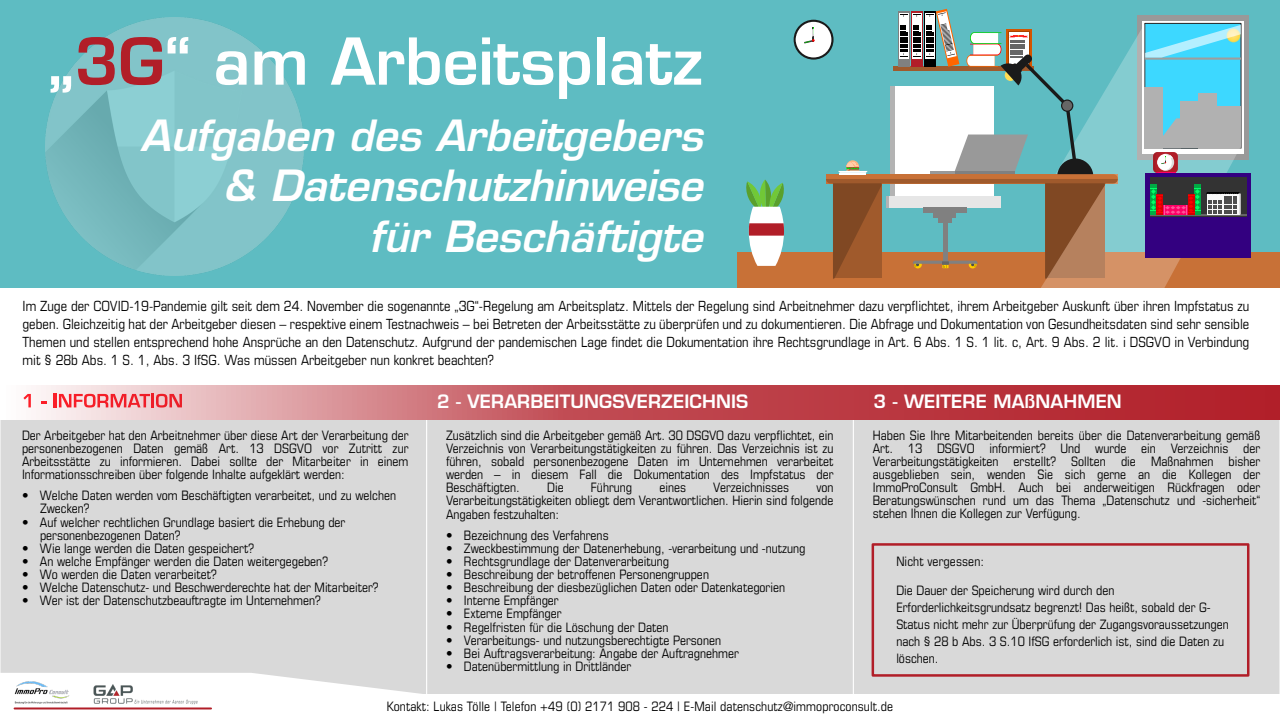
<style>
.page{position:relative;width:1280px;height:720px;background:#fff}
.page>*{position:absolute;margin:0;border:0;box-sizing:border-box;transform-origin:0 0}
.t1{font:600 63px "Eurostile LT Std";color:#fff}
.t2{font:italic 600 42px/50.4px "Eurostile LT Std";color:#fff;text-align:right}
.t3{font:600 18px "Eurostile LT Std";letter-spacing:.005em;color:#fff}
.t4{font:condensed 14px/18.1px "Eurostile LT Std";color:#000;text-align:justify}
.t5{font:condensed 13px/13.1px "Eurostile LT Std";color:#000;text-align:justify}
.s1{color:#b11e28}
</style>
<div class="page">
<div style="left:853px;top:419px;width:427px;height:301px;background:#d9d9d9;border:1px solid #fff"></div>
<div style="left:0;top:419px;width:427px;height:301px;background:#d9d9d9;border:1px solid #fff"></div>
<div style="left:0;top:0;width:751px;height:287px;background:#5ebcc2"></div>
<div style="left:738px;top:0;width:542px;height:287px;background:#5ebcc2"></div>
<div style="left:738px;top:252px;width:542px;height:35px;background:#c87137"></div>
<div style="left:1137px;top:15px;width:112px;height:145px;background:#999"></div>
<div style="left:1142px;top:21px;width:102px;height:133px;background:linear-gradient(to bottom,#fff,#fff)"></div>
<svg style="left:1041px;top:23px;width:200px;height:264px;background:#8cbcbe"></svg>
<div style="left:1145px;top:173px;width:106px;height:85px;background:#330080"></div>
<div style="left:1150px;top:177px;width:96px;height:40px;background:#333"></div>
<hr style="left:1150px;top:215px;width:96px;height:1px;background:#666">
<div style="left:1150px;top:184px;width:7px;height:30px;background:#0a4"></div>
<div style="left:1194px;top:184px;width:7px;height:30px;background:#0a4"></div>
<svg style="left:1150px;top:188px;width:51px;height:26px"></svg>
<div style="left:1207px;top:193px;width:32px;height:22px;background:#f9f9f9"></div>
<hr style="left:1239px;top:193px;width:2px;height:22px;background:#ccc">
<svg style="left:1207px;top:192px;width:32px;height:22px"></svg>
<svg style="left:1153px;top:118px;width:28px;height:55px;background:#b4a7ad"></svg>
<svg style="left:794px;top:20px;width:40px;height:40px"></svg>
<svg style="left:746px;top:180px;width:38px;height:86px"></svg>
<svg style="left:796px;top:9px;width:322px;height:270px"></svg>
<img style="left:46px;top:17px;width:258px;height:258px">
<div style="left:426px;top:419px;width:428px;height:301px;background:#d9d9d9;border:1px solid #fff"></div>
<svg style="left:27px;top:385px;width:1253px;height:34px;background:#c75e65"></svg>
<svg style="left:23px;top:394px;width:8px;height:13px"></svg>
<svg style="left:54px;top:394px;width:128px;height:14px;background:#f27e83"></svg>
<div style="left:872px;top:543px;width:377px;height:134px;border:2px solid #b11e28"></div>
<div style="left:0;top:694px;width:1280px;height:26px;background:#fff"></div>
<svg style="left:0;top:673px;width:427px;height:37px"></svg>
<img style="left:15px;top:681px;width:54px;height:23px">
<img style="left:81px;top:673px;width:130px;height:37px">
<hr style="left:15px;top:707px;width:196px;height:2px;background:#b11e28">
<h1 class="t1" style="left:48px;top:37px;width:656px">„<span class="s1">3G</span>“ am Arbeitsplatz</h1>
<h2 class="t2" style="left:141px;top:115px;width:563px">Aufgaben des Arbeitgebers &amp; Datenschutzhinweise<br>für Beschäftigte</h2>
<p class="t4" style="left:23px;top:298px;width:1228px">Im Zuge der COVID-19-Pandemie gilt seit dem 24. November die sogenannte „3G“-Regelung am Arbeitsplatz. Mittels der Regelung sind Arbeitnehmer dazu verpflichtet, ihrem Arbeitgeber Auskunft über ihren Impfstatus zu geben. Gleichzeitig hat der Arbeitgeber diesen – respektive einem Testnachweis – bei Betreten der Arbeitsstätte zu überprüfen und zu dokumentieren. Die Abfrage und Dokumentation von Gesundheitsdaten sind sehr sensible Themen und stellen entsprechend hohe Ansprüche an den Datenschutz. Aufgrund der pandemischen Lage findet die Dokumentation ihre Rechtsgrundlage in Art. 6 Abs. 1 S. 1 lit. c, Art. 9 Abs. 2 lit. i DSGVO in Verbindung mit § 28b Abs. 1 S. 1, Abs. 3 IfSG. Was müssen Arbeitgeber nun konkret beachten?</p>
<p class="t5" style="left:22px;top:430px;width:388px">Der Arbeitgeber hat den Arbeitnehmer über diese Art der Verarbeitung der personenbezogenen Daten gemäß Art. 13 DSGVO vor Zutritt zur Arbeitsstätte zu informieren. Dabei sollte der Mitarbeiter in einem Informationsschreiben über folgende Inhalte aufgeklärt werden:</p>
<p class="t5" style="left:40px;top:490px;width:358px;text-indent:-18px">• Welche Daten werden vom Beschäftigten verarbeitet, und zu welchen<br>Zwecken?</p>
<p class="t5" style="left:40px;top:517px;width:307px;text-indent:-18px">• Auf welcher rechtlichen Grundlage basiert die Erhebung der personenbezogenen Daten?</p>
<p class="t5" style="left:22px;top:543px;width:234px">• Wie lange werden die Daten gespeichert?</p>
<p class="t5" style="left:22px;top:556px;width:307px">• An welche Empfänger werden die Daten weitergegeben?</p>
<p class="t5" style="left:22px;top:569px;width:196px">• Wo werden die Daten verarbeitet?</p>
<p class="t5" style="left:22px;top:582px;width:358px">• Welche Datenschutz- und Beschwerderechte hat der Mitarbeiter?</p>
<p class="t5" style="left:22px;top:595px;width:300px">• Wer ist der Datenschutzbeauftragte im Unternehmen?</p>
<h3 class="t3" style="left:437px;top:394px;width:313px">2 - VERARBEITUNGSVERZEICHNIS</h3>
<h3 class="t3" style="left:873px;top:394px;width:250px">3 - WEITERE MAßNAHMEN</h3>
<p class="t5" style="left:446px;top:430px;width:389px">Zusätzlich sind die Arbeitgeber gemäß Art. 30 DSGVO dazu verpflichtet, ein Verzeichnis von Verarbeitungstätigkeiten zu führen. Das Verzeichnis ist zu führen, sobald personenbezogene Daten im Unternehmen verarbeitet werden – in diesem Fall die Dokumentation des Impfstatus der Beschäftigten.</p>
<p class="t5" style="left:547px;top:482px;width:18px">Die</p>
<p class="t5" style="left:591px;top:482px;width:43px">Führung</p>
<p class="t5" style="left:659px;top:482px;width:28px">eines</p>
<p class="t5" style="left:713px;top:482px;width:77px">Verzeichnisses</p>
<p class="t5" style="left:446px;top:482px;width:389px;text-indent:370px">von Verarbeitungstätigkeiten obliegt dem Verantwortlichen. Hierin sind folgende Angaben festzuhalten:</p>
<p class="t5" style="left:446px;top:530px;width:164px">• Bezeichnung des Verfahrens</p>
<p class="t5" style="left:446px;top:543px;width:361px">• Zweckbestimmung der Datenerhebung, -verarbeitung und -nutzung</p>
<p class="t5" style="left:446px;top:556px;width:225px">• Rechtsgrundlage der Datenverarbeitung</p>
<p class="t5" style="left:446px;top:569px;width:265px">• Beschreibung der betroffenen Personengruppen</p>
<p class="t5" style="left:446px;top:582px;width:341px">• Beschreibung der diesbezüglichen Daten oder Datenkategorien</p>
<p class="t5" style="left:446px;top:595px;width:114px">• Interne Empfänger</p>
<p class="t5" style="left:446px;top:609px;width:117px">• Externe Empfänger</p>
<p class="t5" style="left:446px;top:622px;width:224px">• Regelfristen für die Löschung der Daten</p>
<p class="t5" style="left:446px;top:635px;width:277px">• Verarbeitungs- und nutzungsberechtigte Personen</p>
<p class="t5" style="left:446px;top:648px;width:294px">• Bei Auftragsverarbeitung: Angabe der Auftragnehmer</p>
<p class="t5" style="left:446px;top:661px;width:187px">• Datenübermittlung in Drittländer</p>
<p class="t5" style="left:873px;top:430px;width:389px">Haben Sie Ihre Mitarbeitenden bereits über die Datenverarbeitung gemäß Art. 13 DSGVO informiert? Und wurde ein Verzeichnis der Verarbeitungstätigkeiten erstellt? Sollten die Maßnahmen bisher ausgeblieben sein, wenden Sie sich gerne an die Kollegen der ImmoProConsult GmbH. Auch bei anderweitigen Rückfragen oder Beratungswünschen rund um das Thema „Datenschutz und -sicherheit“ stehen Ihnen die Kollegen zur Verfügung.</p>
<p class="t5" style="left:896px;top:557px;width:89px">Nicht vergessen:</p>
<p class="t5" style="left:896px;top:584px;width:334px;line-height:16.8px;text-align:left">Die Dauer der Speicherung wird durch den Erforderlichkeitsgrundsatz begrenzt! Das heißt, sobald der G-Status nicht mehr zur Überprüfung der Zugangsvoraussetzungen nach § 28 b Abs. 3 S.10 IfSG erforderlich ist, sind die Daten zu löschen.</p>
<p class="t5" style="left:387px;top:701px;width:508px">Kontakt: Lukas Tölle | Telefon +49 (0) 2171 908 - 224 | E-Mail datenschutz@immoproconsult.de</p>
</div>
